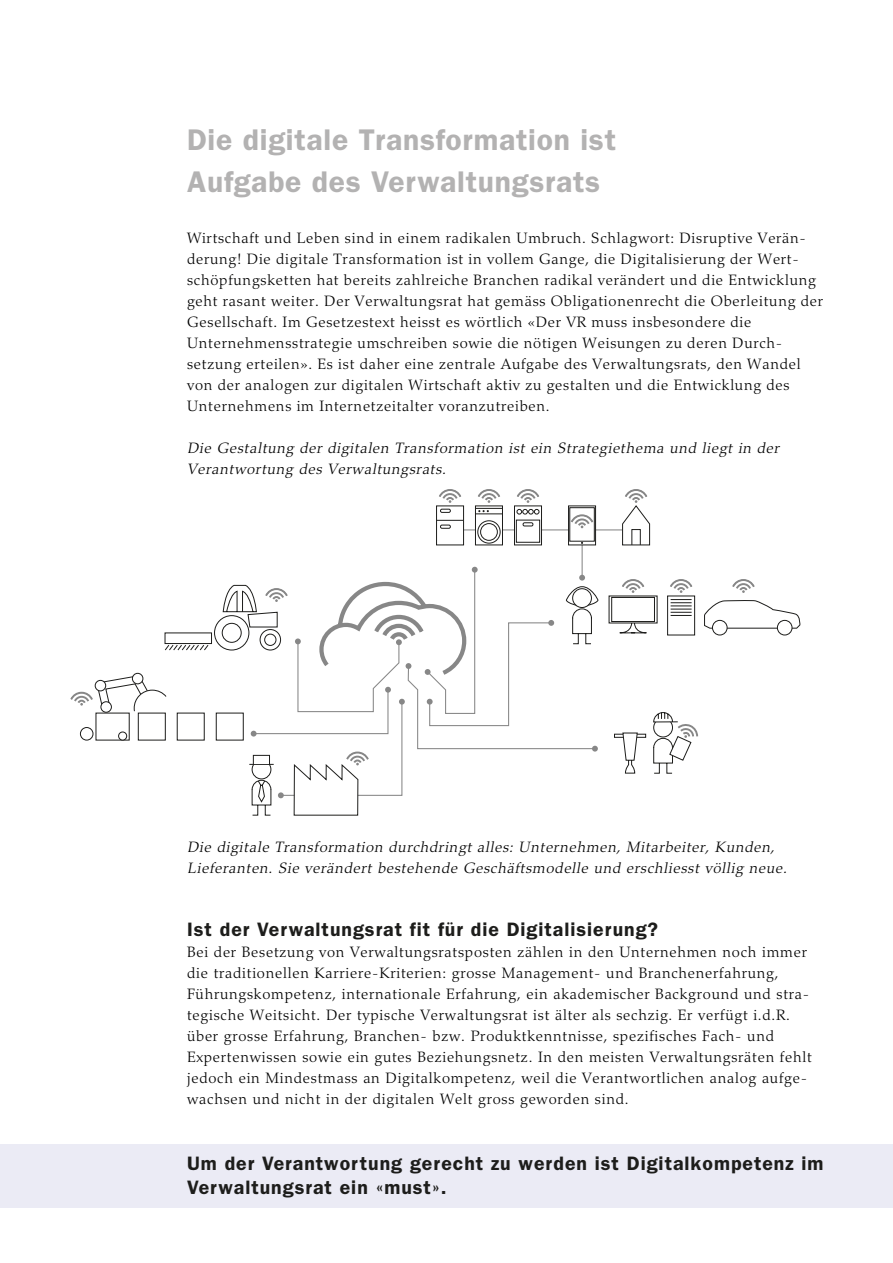
<style>
.page{position:relative;width:893px;height:1263px;background:#fff}
.page>*{position:absolute;margin:0;border:0;box-sizing:border-box;transform-origin:0 0}
.t1{font:600 30px/42px "Franklin Gothic";letter-spacing:.025em;color:#b3b2b2}
.t2{font:600 19.5px/24px "Franklin Gothic";letter-spacing:.05em;color:#1d1d1b}
.t3{font:300 15px/21px "Palatino LT";letter-spacing:.05em;color:#010100}
.t4{font:italic 300 15px/21px "Palatino LT";letter-spacing:.05em;color:#010100}
</style>
<div class="page">
<div style="left:0;top:1144px;width:893px;height:64px;background:#ebebf5"></div>
<svg style="left:70px;top:489px;width:730px;height:326px"></svg>
<h1 class="t1" style="left:187px;top:119px;width:430px">Die digitale Transformation ist<br>Aufgabe des Verwaltungsrats</h1>
<p class="t3" style="left:187px;top:228px;width:637px">Wirtschaft und Leben sind in einem radikalen Umbruch. Schlagwort: Disruptive Verän&shy;derung! Die digitale Transformation ist in vollem Gange, die Digitalisierung der Wert&shy;schöpfungsketten hat bereits zahlreiche Branchen radikal verändert und die Entwicklung geht rasant weiter. Der Verwaltungsrat hat gemäss Obligationenrecht die Oberleitung der Gesellschaft. Im Gesetzestext heisst es wörtlich «Der VR muss insbesondere die Unternehmensstrategie umschreiben sowie die nötigen Weisungen zu deren Durch&shy;setzung erteilen». Es ist daher eine zentrale Aufgabe des Verwaltungsrats, den Wandel von der analogen zur digitalen Wirtschaft aktiv zu gestalten und die Entwicklung des Unternehmens im Internetzeitalter voranzutreiben.</p>
<p class="t4" style="left:187px;top:438px;width:597px">Die Gestaltung der digitalen Transformation ist ein Strategiethema und liegt in der<br>Verantwortung des Verwaltungsrats.</p>
<p class="t4" style="left:187px;top:837px;width:605px">Die digitale Transformation durchdringt alles: Unternehmen, Mitarbeiter, Kunden,<br>Lieferanten. Sie verändert bestehende Geschäftsmodelle und erschliesst völlig neue.</p>
<h2 class="t2" style="left:187px;top:917px;width:473px">Ist der Verwaltungsrat fit für die Digitalisierung?</h2>
<p class="t3" style="left:187px;top:942px;width:626px">Bei der Besetzung von Verwaltungsratsposten zählen in den Unternehmen noch immer die traditionellen Karriere-Kriterien: grosse Management- und Branchenerfahrung, Führungskompetenz, internationale Erfahrung, ein akademischer Background und stra&shy;tegische Weitsicht. Der typische Verwaltungsrat ist älter als sechzig. Er verfügt i.d.R. über grosse Erfahrung, Branchen- bzw. Produktkenntnisse, spezifisches Fach- und Expertenwissen sowie ein gutes Beziehungsnetz. In den meisten Verwaltungsräten fehlt jedoch ein Mindestmass an Digitalkompetenz, weil die Verantwortlichen analog aufge&shy;wachsen und nicht in der digitalen Welt gross geworden sind.</p>
<h2 class="t2" style="left:187px;top:1151px;width:638px">Um der Verantwortung gerecht zu werden ist Digitalkompetenz im<br>Verwaltungsrat ein «must».</h2>
</div>
